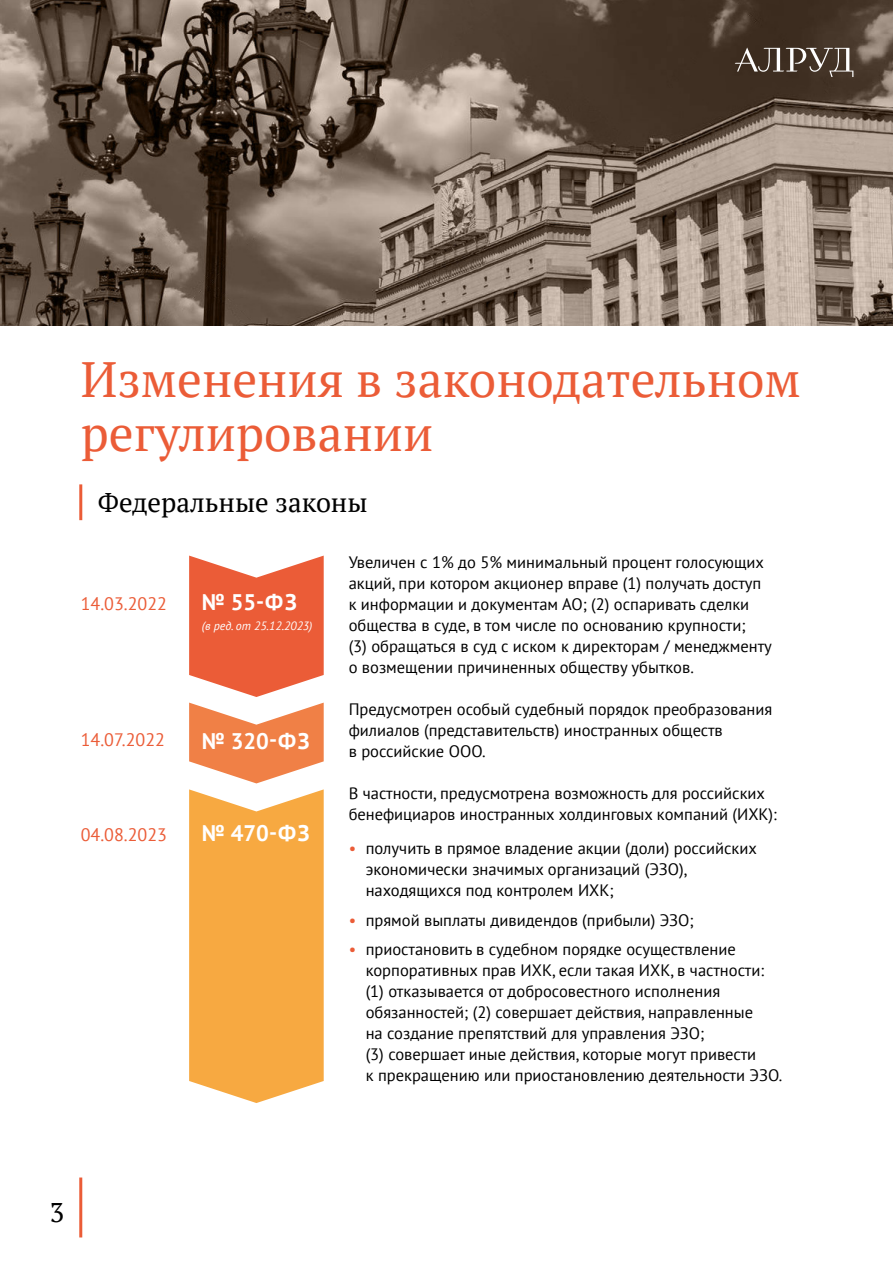
<style>
.page{position:relative;width:893px;height:1263px;background:#fff}
.page>*{position:absolute;margin:0;border:0;box-sizing:border-box;transform-origin:0 0}
.t1{font:49.5px/54px "PT Serif";color:#eb5c37}
.t2{font:27px "PT Serif";color:#000}
.t3{font:700 22.5px "PT Sans";color:#fff}
.t4{font:18px "PT Sans";color:#eb5c37}
.t5{font:16.5px/21px "PT Sans";color:#000}
.t6{font:italic 12px "PT Sans";color:#fff}
.s1{color:#eb5c37}
</style>
<div class="page">
<svg style="left:189px;top:556px;width:135px;height:141px;background:#ee7556"></svg>
<svg style="left:189px;top:789px;width:135px;height:314px;background:#f7af4f"></svg>
<svg style="left:189px;top:703px;width:135px;height:80px"></svg>
<hr style="left:79px;top:484px;width:3px;height:36px;background:#eb5c37">
<img style="left:0;top:0;width:893px;height:325px">
<hr style="left:79px;top:1177px;width:3px;height:60px;background:#eb5c37">
<svg style="left:735px;top:47px;width:118px;height:30px;background:#63564c"></svg>
<h1 class="t1" style="left:81px;top:352px;width:721px">Изменения в законодательном регулировании</h1>
<h2 class="t2" style="left:98px;top:485px;width:271px">Федеральные законы</h2>
<p class="t4" style="left:81px;top:592px;width:88px">14.03.2022</p>
<h3 class="t3" style="left:202px;top:588px;width:96px">№ 55-ФЗ</h3>
<p class="t6" style="left:202px;top:618px;width:112px">(в ред. от 25.12.2023)</p>
<p class="t4" style="left:81px;top:728px;width:86px">14.07.2022</p>
<p class="t4" style="left:81px;top:823px;width:88px">04.08.2023</p>
<h3 class="t3" style="left:202px;top:726px;width:109px">№ 320-ФЗ</h3>
<h3 class="t3" style="left:202px;top:819px;width:109px">№ 470-ФЗ</h3>
<p class="t5" style="left:349px;top:552px;width:425px">Увеличен с 1% до 5% минимальный процент голосующих акций, при котором акционер вправе (1) получать доступ к информации и документам АО; (2) оспаривать сделки общества в суде, в том числе по основанию крупности;<br>(3) обращаться в суд с иском к директорам / менеджменту о возмещении причиненных обществу убытков.</p>
<p class="t5" style="left:349px;top:699px;width:425px">Предусмотрен особый судебный порядок преобразования филиалов (представительств) иностранных обществ<br>в российские ООО.</p>
<p class="t5" style="left:349px;top:783px;width:430px">В частности, предусмотрена возможность для российских бенефициаров иностранных холдинговых компаний (ИХК):</p>
<p class="t5" style="left:366px;top:837px;width:393px;text-indent:-17px"><span class="s1">•</span> получить в прямое владение акции (доли) российских экономически значимых организаций (ЭЗО), находящихся под контролем ИХК;</p>
<p class="t5" style="left:349px;top:909px;width:347px"><span class="s1">•</span> прямой выплаты дивидендов (прибыли) ЭЗО;</p>
<p class="t5" style="left:366px;top:938px;width:417px;text-indent:-17px"><span class="s1">•</span> приостановить в судебном порядке осуществление корпоративных прав ИХК, если такая ИХК, в частности: (1) отказывается от добросовестного исполнения обязанностей; (2) совершает действия, направленные<br>на создание препятствий для управления ЭЗО;<br>(3) совершает иные действия, которые могут привести<br>к прекращению или приостановлению деятельности ЭЗО.</p>
<h2 class="t2" style="left:50px;top:1194px;width:16px">3</h2>
</div>
